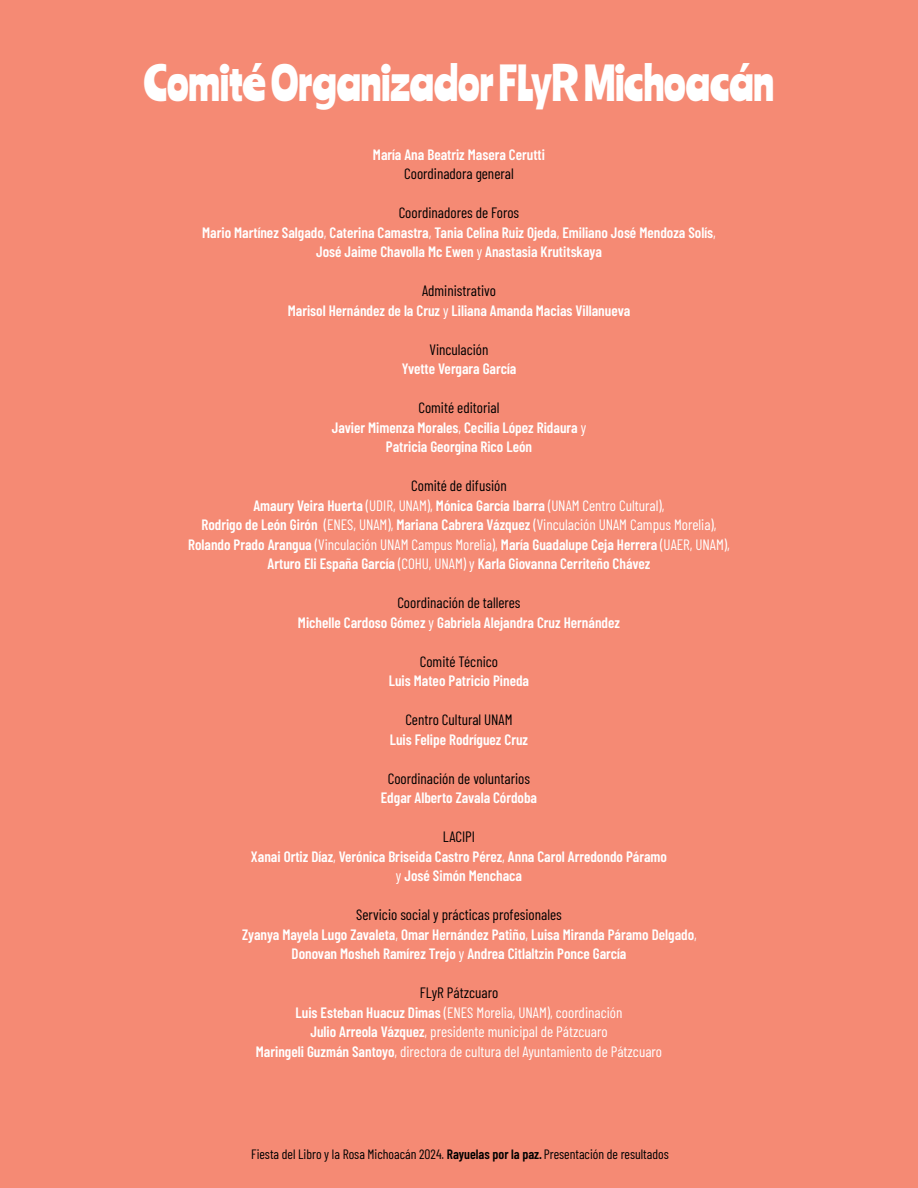
<style>
.page{position:relative;width:918px;height:1188px;background:#f58a74}
.page>*{position:absolute;margin:0;border:0;box-sizing:border-box;transform-origin:0 0}
.t1{font:45px "Ranchers";color:#fff}
.t2{font:600 15px "Barlow Condensed";color:#fff}
.t3{font:15px "Barlow Condensed";color:#fff}
.t4{font:15px "Barlow Condensed";color:#000}
.t5{font:13.5px "Barlow Condensed";color:#000}
.s1{font-weight:400}
.s2{font-weight:600}
</style>
<div class="page">
<p class="t1" style="left:144px;top:54px;width:632px">Comité Organizador FLyR Michoacán</p>
<p class="t2" style="left:373px;top:143px;width:174px">María Ana Beatriz Masera Cerutti</p>
<p class="t4" style="left:404px;top:163px;width:111px">Coordinadora general</p>
<p class="t4" style="left:399px;top:202px;width:122px">Coordinadores de Foros</p>
<p class="t2" style="left:202px;top:221px;width:515px">Mario Martínez Salgado<span class="s1">,</span> Caterina Camastra<span class="s1">,</span> Tania Celina Ruiz Ojeda<span class="s1">,</span> Emiliano José Mendoza Solís<span class="s1">,</span></p>
<p class="t2" style="left:316px;top:241px;width:287px">José Jaime Chavolla Mc Ewen <span class="s1">y</span> Anastasia Krutitskaya</p>
<p class="t4" style="left:422px;top:280px;width:75px">Administrativo</p>
<p class="t2" style="left:288px;top:299px;width:344px">Marisol Hernández de la Cruz <span class="s1">y</span> Liliana Amanda Macias Villanueva</p>
<p class="t4" style="left:429px;top:338px;width:61px">Vinculación</p>
<p class="t2" style="left:402px;top:358px;width:116px">Yvette Vergara García</p>
<p class="t4" style="left:419px;top:397px;width:82px">Comité editorial</p>
<p class="t2" style="left:332px;top:416px;width:256px">Javier Mimenza Morales<span class="s1">,</span> Cecilia López Ridaura <span class="s1">y</span></p>
<p class="t2" style="left:386px;top:436px;width:148px">Patricia Georgina Rico León</p>
<p class="t4" style="left:411px;top:475px;width:97px">Comité de difusión</p>
<p class="t2" style="left:253px;top:494px;width:413px">Amaury Veira Huerta <span class="s1">(UDIR, UNAM),</span> Mónica García Ibarra <span class="s1">(UNAM Centro Cultural),</span></p>
<p class="t3" style="left:201px;top:514px;width:517px"><span class="s2">Rodrigo de León Girón</span> (ENES, UNAM), <span class="s2">Mariana Cabrera Vázquez</span> (Vinculación UNAM Campus Morelia),</p>
<p class="t2" style="left:188px;top:533px;width:543px">Rolando Prado Arangua <span class="s1">(Vinculación UNAM Campus Morelia),</span> María Guadalupe Ceja Herrera <span class="s1">(UAER, UNAM),</span></p>
<p class="t2" style="left:268px;top:553px;width:384px">Arturo Eli España García <span class="s1">(COHU, UNAM) y</span> Karla Giovanna Cerriteño Chávez</p>
<p class="t4" style="left:397px;top:592px;width:125px">Coordinación de talleres</p>
<p class="t2" style="left:298px;top:611px;width:324px">Michelle Cardoso Gómez <span class="s1">y</span> Gabriela Alejandra Cruz Hernández</p>
<p class="t4" style="left:420px;top:650px;width:80px">Comité Técnico</p>
<p class="t2" style="left:389px;top:670px;width:142px">Luis Mateo Patricio Pineda</p>
<p class="t4" style="left:405px;top:709px;width:109px">Centro Cultural UNAM</p>
<p class="t2" style="left:390px;top:728px;width:140px">Luis Felipe Rodríguez Cruz</p>
<p class="t4" style="left:388px;top:767px;width:144px">Coordinación de voluntarios</p>
<p class="t2" style="left:381px;top:787px;width:158px">Edgar Alberto Zavala Córdoba</p>
<p class="t4" style="left:443px;top:826px;width:34px">LACIPI</p>
<p class="t2" style="left:251px;top:845px;width:418px">Xanai Ortiz Díaz<span class="s1">,</span> Verónica Briseida Castro Pérez<span class="s1">,</span> Anna Carol Arredondo Páramo</p>
<p class="t2" style="left:396px;top:865px;width:128px"><span class="s1">y</span> José Simón Menchaca</p>
<p class="t4" style="left:356px;top:904px;width:207px">Servicio social y prácticas profesionales</p>
<p class="t2" style="left:242px;top:923px;width:456px">Zyanya Mayela Lugo Zavaleta<span class="s1">,</span> Omar Hernández Patiño<span class="s1">,</span> Luisa Miranda Páramo Delgado<span class="s1">,</span></p>
<p class="t2" style="left:292px;top:943px;width:336px">Donovan Mosheh Ramírez Trejo <span class="s1">y</span> Andrea Citlaltzin Ponce García</p>
<p class="t4" style="left:420px;top:982px;width:80px">FLyR Pátzcuaro</p>
<p class="t3" style="left:296px;top:1001px;width:328px"><span class="s2">Luis Esteban Huacuz Dimas</span> (ENES Morelia, UNAM), coordinación</p>
<p class="t3" style="left:310px;top:1021px;width:299px"><span class="s2">Julio Arreola Vázquez</span>, presidente municipal de Pátzcuaro</p>
<p class="t3" style="left:256px;top:1040px;width:408px"><span class="s2">Maringeli Guzmán Santoyo</span>, directora de cultura del Ayuntamiento de Pátzcuaro</p>
<p class="t5" style="left:251px;top:1144px;width:419px">Fiesta del Libro y la Rosa Michoacán 2024. <span class="s2">Rayuelas por la paz.</span> Presentación de resultados</p>
</div>
